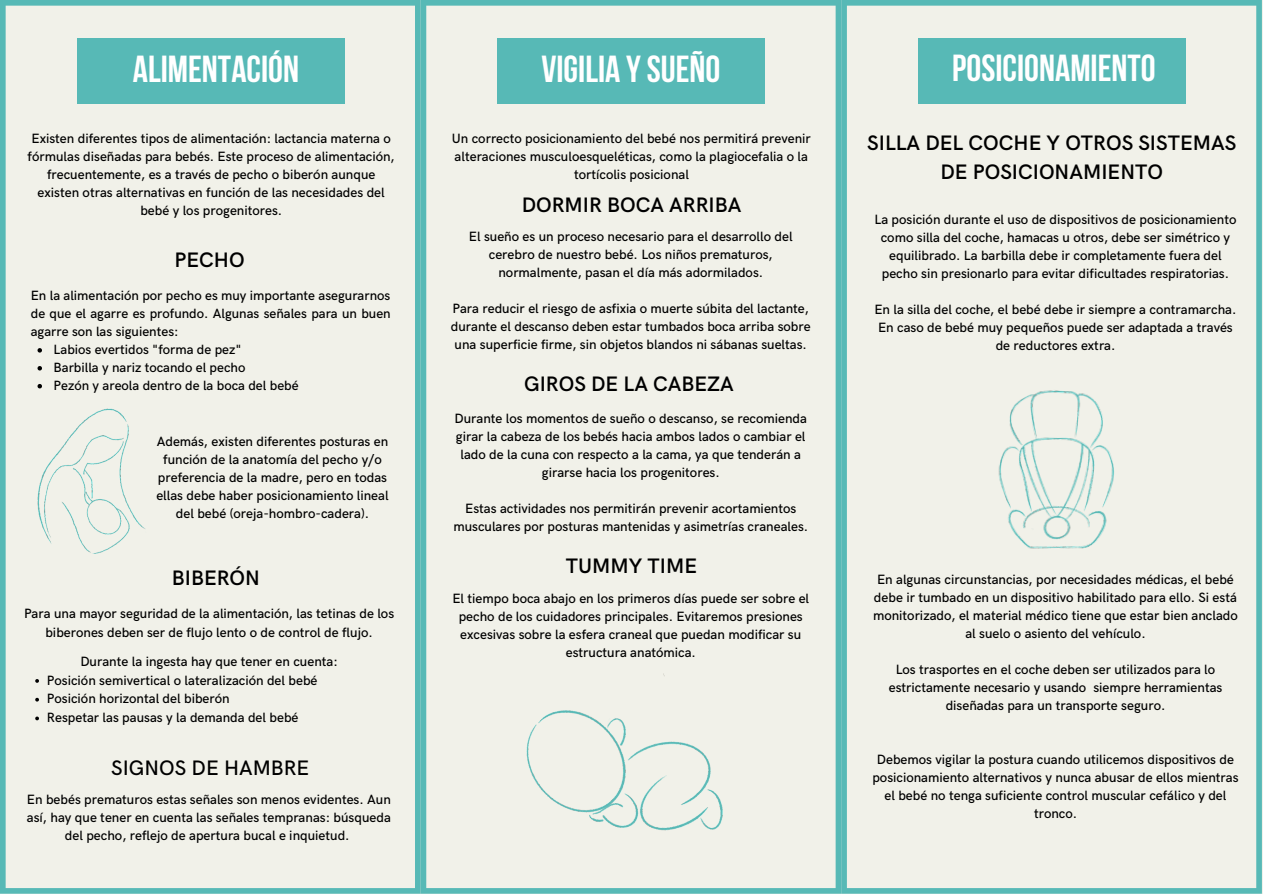
<style>
.page{position:relative;width:1263px;height:894px;background:#fff}
.page>*{position:absolute;margin:0;border:0;box-sizing:border-box;transform-origin:0 0}
.t1{font:700 37.5px "Bebas Neue";color:#fff}
.t2{font:600 21px/29.2px "HK Grotesk";color:#000;text-align:center}
.t3{font:500 21px "HK Grotesk";color:#000}
.t4{font:500 13.5px/18px "HK Grotesk";color:#000;text-align:center}
</style>
<div class="page">
<svg style="left:0;top:0;width:421px;height:893px;background:#e2ebe4"></svg>
<div style="left:841px;top:0;width:421px;height:893px;background:#f1f1e9"></div>
<div style="left:421px;top:0;width:420px;height:893px;background:#f1f1e9"></div>
<div style="left:497px;top:39px;width:268px;height:65px;background:#57b9b6"></div>
<div style="left:918px;top:39px;width:268px;height:65px;background:#57b9b6"></div>
<div style="left:24px;top:393px;width:143px;height:178px;background:#f1f1e9"></div>
<div style="left:488px;top:655px;width:285px;height:213px;background:#f1f1e9"></div>
<img style="left:937px;top:369px;width:229px;height:200px">
<svg style="left:35px;top:678px;width:4px;height:4px"></svg>
<svg style="left:35px;top:697px;width:4px;height:4px"></svg>
<svg style="left:35px;top:716px;width:4px;height:4px"></svg>
<svg style="left:38px;top:348px;width:4px;height:4px"></svg>
<svg style="left:38px;top:366px;width:4px;height:4px"></svg>
<svg style="left:38px;top:384px;width:4px;height:4px"></svg>
<h1 class="t1" style="left:133px;top:54px;width:168px">ALIMENTACIÓN</h1>
<h1 class="t1" style="left:541px;top:54px;width:181px">VIGILIA YSUEÑO</h1>
<h1 class="t1" style="left:952px;top:52px;width:205px">POSICIONAMIENTO</h1>
<p class="t4" style="left:28px;top:129px;width:369px">Existen diferentes tipos de alimentación: lactancia materna o fórmulas diseñadas para bebés. Este proceso de alimentación, frecuentemente, es a través de pecho o biberón aunque existen otras alternativas en función de las necesidades del bebé y los progenitores.</p>
<h2 class="t2" style="left:175px;top:246px;width:72px">PECHO</h2>
<p class="t4" style="left:31px;top:287px;width:361px;text-align:justify">En la alimentación por pecho es muy importante asegurarnos de que el agarre es profundo. Algunas señales para un buen agarre son las siguientes:</p>
<p class="t4" style="left:54px;top:340px;width:247px;text-align:left">Labios evertidos "forma de pez"<br>Barbilla y nariz tocando el pecho<br>Pezón y areola dentro de la boca del bebé</p>
<p class="t4" style="left:156px;top:433px;width:234px">Además, existen diferentes posturas en función de la anatomía del pecho y/o preferencia de la madre, pero en todas ellas debe haber posicionamiento lineal del bebé (oreja-hombro-cadera).</p>
<h2 class="t2" style="left:172px;top:564px;width:90px">BIBERÓN</h2>
<p class="t4" style="left:24px;top:604px;width:372px;line-height:18.8px">Para una mayor seguridad de la alimentación, las tetinas de los biberones deben ser de flujo lento o de control de flujo.</p>
<p class="t4" style="left:80px;top:652px;width:259px">Durante la ingesta hay que tener en cuenta:</p>
<p class="t4" style="left:47px;top:671px;width:272px;line-height:18.8px;text-align:left">Posición semivertical o lateralización del bebé<br>Posición horizontal del biberón<br>Respetar las pausas y la demanda del bebé</p>
<h2 class="t3" style="left:111px;top:755px;width:199px">SIGNOS DE HAMBRE</h2>
<p class="t4" style="left:27px;top:790px;width:365px">En bebés prematuros estas señales son menos evidentes. Aun así, hay que tener en cuenta las señales tempranas: búsqueda del pecho, reflejo de apertura bucal e inquietud.</p>
<p class="t4" style="left:452px;top:129px;width:360px">Un correcto posicionamiento del bebé nos permitirá prevenir alteraciones musculoesqueléticas, como la plagiocefalia o la tortícolis posicional</p>
<h2 class="t2" style="left:522px;top:191px;width:221px">DORMIR BOCA ARRIBA</h2>
<p class="t4" style="left:469px;top:228px;width:325px">El sueño es un proceso necesario para el desarrollo del cerebro de nuestro bebé. Los niños prematuros, normalmente, pasan el día más adormilados.</p>
<p class="t4" style="left:451px;top:300px;width:361px;text-align:left">Para reducir el riesgo de asfixia o muerte súbita del lactante, durante el descanso deben estar tumbados boca arriba sobre una superficie firme, sin objetos blandos ni sábanas sueltas.</p>
<h2 class="t2" style="left:524px;top:370px;width:211px">GIROS DE LA CABEZA</h2>
<p class="t4" style="left:454px;top:410px;width:354px">Durante los momentos de sueño o descanso, se recomienda girar la cabeza de los bebés hacia ambos lados o cambiar el lado de la cuna con respecto a la cama, ya que tenderán a girarse hacia los progenitores.</p>
<p class="t4" style="left:453px;top:500px;width:356px">Estas actividades nos permitirán prevenir acortamientos musculares por posturas mantenidas y asimetrías craneales.</p>
<h2 class="t2" style="left:566px;top:551px;width:133px">TUMMY TIME</h2>
<p class="t4" style="left:452px;top:589px;width:358px">El tiempo boca abajo en los primeros días puede ser sobre el pecho de los cuidadores principales. Evitaremos presiones excesivas sobre la esfera craneal que puedan modificar su estructura anatómica.</p>
<h2 class="t2" style="left:867px;top:129px;width:370px">SILLA DEL COCHE Y OTROS SISTEMAS<br>DE POSICIONAMIENTO</h2>
<p class="t4" style="left:874px;top:211px;width:363px">La posición durante el uso de dispositivos de posicionamiento como silla del coche, hamacas u otros, debe ser simétrico y equilibrado. La barbilla debe ir completamente fuera del pecho sin presionarlo para evitar dificultades respiratorias.</p>
<p class="t4" style="left:874px;top:301px;width:363px">En la silla del coche, el bebé debe ir siempre a contramarcha.<br>En caso de bebé muy pequeños puede ser adaptada a través de reductores extra.</p>
<p class="t4" style="left:873px;top:570px;width:366px">En algunas circunstancias, por necesidades médicas, el bebé debe ir tumbado en un dispositivo habilitado para ello. Si está monitorizado, el material médico tiene que estar bien anclado al suelo o asiento del vehículo.</p>
<p class="t4" style="left:889px;top:660px;width:335px">Los trasportes en el coche deben ser utilizados para lo estrictamente necesario y usando siempre herramientas diseñadas para un transporte seguro.</p>
<p class="t4" style="left:872px;top:750px;width:368px">Debemos vigilar la postura cuando utilicemos dispositivos de posicionamiento alternativos y nunca abusar de ellos mientras el bebé no tenga suficiente control muscular cefálico y del tronco.</p>
</div>
